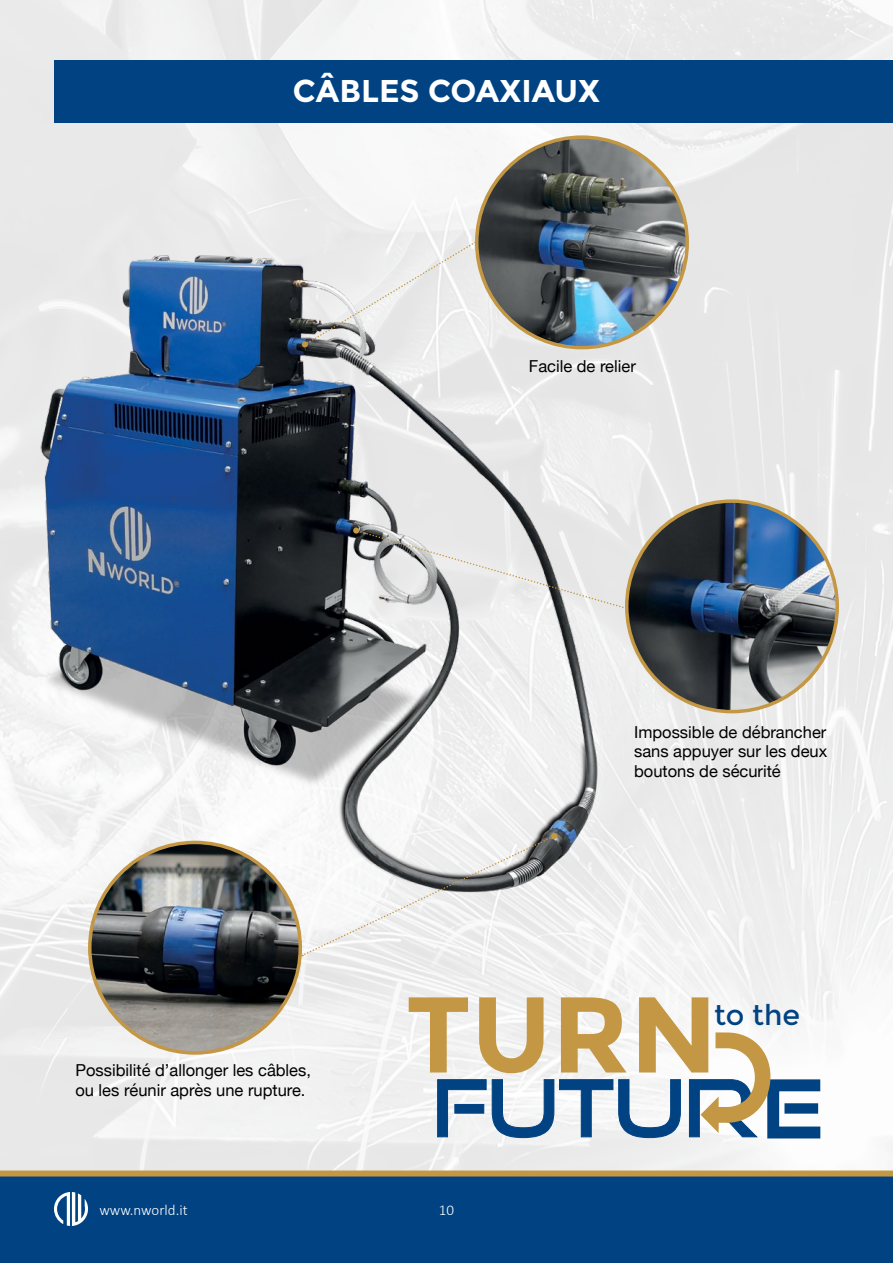
<style>
.page{position:relative;width:893px;height:1263px;background:#fff}
.page>*{position:absolute;margin:0;border:0;box-sizing:border-box;transform-origin:0 0}
.t1{font:700 107.4px "Montserrat";color:#c49744}
.t2{font:78.6px "Good Times Rg";color:#004282}
.t3{font:700 31.5px "Montserrat";color:#fff}
.t4{font:28.5px "Montserrat";color:#004282}
.t5{font:16.5px/19.8px "Helvetica Neue";color:#000;text-align:justify}
.t6{font:300 15px "Calibri";color:#fff}
</style>
<div class="page">
<img style="left:0;top:0;width:893px;height:1170px">
<div style="left:0;top:1176px;width:893px;height:87px;background:#004282"></div>
<div style="left:0;top:1170px;width:893px;height:6px;background:#c49744"></div>
<svg style="left:54px;top:1192px;width:34px;height:34px"></svg>
<div style="left:54px;top:60px;width:839px;height:62px;background:#004282"></div>
<img style="left:20px;top:232px;width:598px;height:681px">
<img style="left:627px;top:501px;width:210px;height:211px;border-radius:105px">
<img style="left:477px;top:137px;width:210px;height:211px;border-radius:105px">
<svg style="left:302px;top:242px;width:174px;height:105px"></svg>
<svg style="left:353px;top:528px;width:274px;height:81px;background:#d5d5d4"></svg>
<svg style="left:302px;top:833px;width:256px;height:123px"></svg>
<img style="left:90px;top:842px;width:210px;height:211px;border-radius:105px">
<svg style="left:437px;top:1032px;width:384px;height:107px"></svg>
<div style="left:718px;top:1107px;width:11px;height:16px;background:#c49744"></div>
<h3 class="t3" style="left:293px;top:72px;width:309px">CÂBLES COAXIAUX</h3>
<p class="t5" style="left:529px;top:357px;width:108px">Facile de relier</p>
<p class="t5" style="left:75px;top:1061px;width:237px">Possibilité d’allonger les câbles, ou les réunir après une rupture.</p>
<p class="t5" style="left:634px;top:723px;width:195px">Impossible de débrancher sans appuyer sur les deux boutons de sécurité</p>
<h1 class="t1" style="left:406px;top:971px;width:313px">TURN</h1>
<h3 class="t4" style="left:714px;top:999px;width:88px">to the</h3>
<h2 class="t2" style="left:763px;top:1061px;width:61px">E</h2>
<p class="t6" style="left:99px;top:1201px;width:90px">www.nworld.it</p>
<p class="t6" style="left:439px;top:1201px;width:17px">10</p>
</div>
